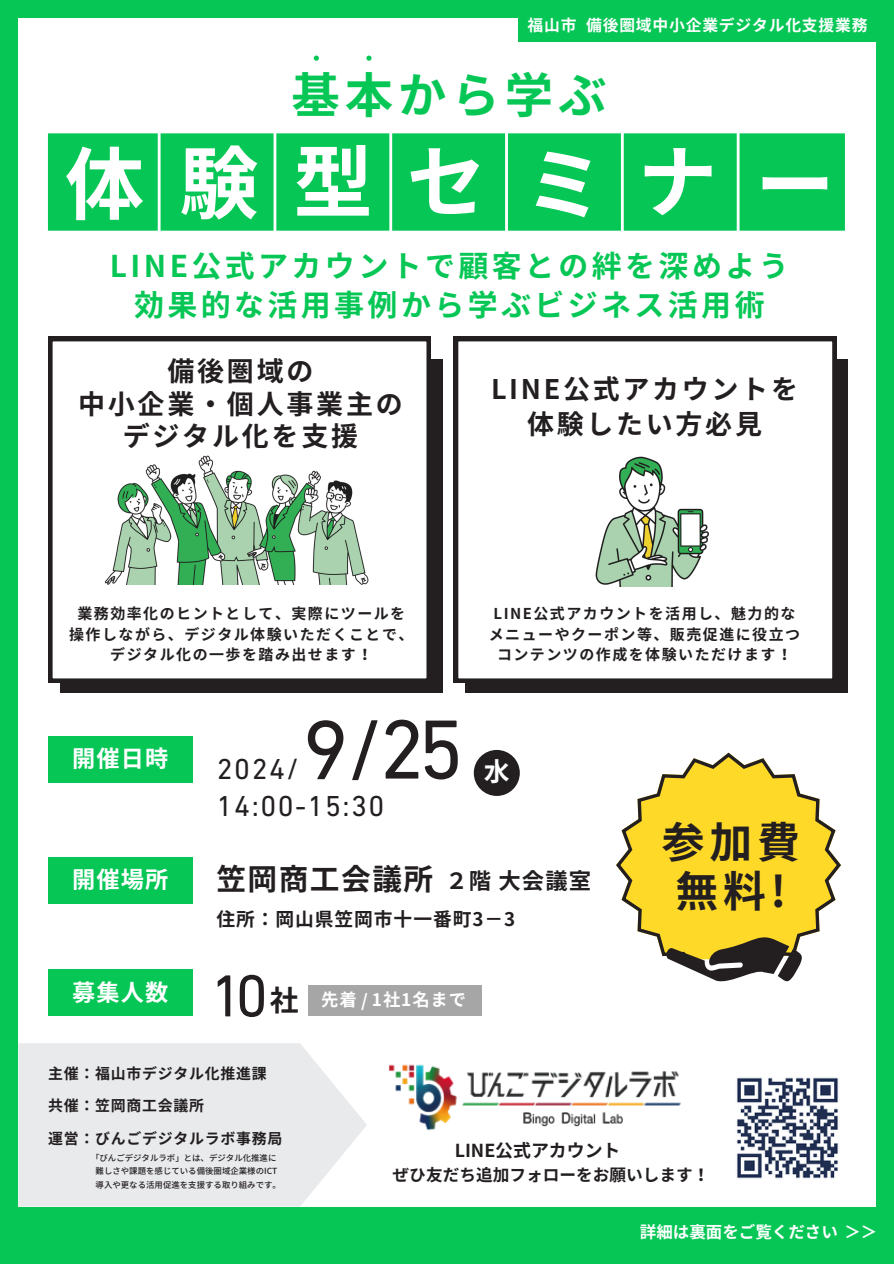
<style>
.page{position:relative;width:894px;height:1264px;background:#fff}
.page>*{position:absolute;margin:0;border:0;box-sizing:border-box;transform-origin:0 0}
.t1{font:85.2px "DIN Next LT Pro";color:#231f20}
.t2{font:700 79.2px "Gen Shin Gothic";color:#fff}
.t3{font:60.15px "DIN Next LT Pro";color:#231f20}
.t4{font:700 48.45px "Gen Shin Gothic";letter-spacing:.1em;color:#06c755}
.t5{font:700 42.75px/49.5px "Gen Shin Gothic";color:#231f20;text-align:center}
.t6{font:700 30px/38.2px "Gen Shin Gothic";letter-spacing:.115em;color:#06c755;text-align:center}
.t7{font:700 29.7px "Gen Shin Gothic";letter-spacing:.05em;color:#231f20}
.t8{font:29.4px "DIN Next LT Pro";letter-spacing:.05em;color:#231f20}
.t9{font:700 28.8px "Gen Shin Gothic";color:#231f20}
.t10{font:700 27px/32.7px "Gen Shin Gothic";letter-spacing:.105em;color:#231f20;text-align:center}
.t11{font:700 25.8px "Gen Shin Gothic";color:#fff}
.t12{font:700 23.25px "Gen Shin Gothic";letter-spacing:.05em;color:#fff}
.t13{font:700 22.35px "Gen Shin Gothic";letter-spacing:.05em;color:#231f20}
.t14{font:700 18.75px "Gen Shin Gothic";letter-spacing:.05em;color:#231f20}
.t15{font:700 17.85px "Gen Shin Gothic";color:#231f20}
.t16{font:700 17.4px "Gen Shin Gothic";letter-spacing:.05em;color:#fff}
.t17{font:700 16.65px "Gen Shin Gothic";color:#231f20}
.t18{font:700 16.5px "Gen Shin Gothic";color:#fff}
.t19{font:700 15.75px "Gen Shin Gothic";letter-spacing:.05em;color:#fff}
.t20{font:700 15px "Gen Shin Gothic";letter-spacing:.1em;color:#231f20}
.t21{font:700 14.85px "Gen Shin Gothic";letter-spacing:.05em;color:#231f20}
.t22{font:500 8.4px "Gen Shin Gothic";color:#231f20}
</style>
<div class="page">
<div style="left:0;top:0;width:893px;height:1263px;background:#06c755"></div>
<div style="left:18px;top:18px;width:857px;height:1188px;background:#fff"></div>
<svg style="left:18px;top:1043px;width:349px;height:163px;background:#ebeced"></svg>
<img style="left:388px;top:1064px;width:293px;height:67px">
<img style="left:736px;top:1077px;width:103px;height:102px">
<div style="left:518px;top:9px;width:375px;height:32px;background:#06c755"></div>
<div style="left:48px;top:857px;width:145px;height:46px;background:#06c755"></div>
<div style="left:48px;top:969px;width:145px;height:46px;background:#06c755"></div>
<div style="left:308px;top:985px;width:173px;height:30px;background:#a6a6a6"></div>
<div style="left:60px;top:359px;width:382px;height:333px;background:#231f20"></div>
<div style="left:464px;top:359px;width:383px;height:333px;background:#231f20"></div>
<svg style="left:48px;top:337px;width:383px;height:345px;background:#f0f0f0"></svg>
<div style="left:453px;top:337px;width:383px;height:345px;background:#fff"></div>
<svg style="left:616px;top:752px;width:224px;height:205px"></svg>
<svg style="left:666px;top:935px;width:137px;height:47px"></svg>
<img style="left:96px;top:453px;width:279px;height:131px">
<img style="left:582px;top:453px;width:129px;height:133px">
<svg style="left:313px;top:56px;width:6px;height:5px"></svg>
<svg style="left:366px;top:56px;width:5px;height:5px"></svg>
<div style="left:48px;top:133px;width:796px;height:98px;background:#06c755"></div>
<hr style="left:158px;top:133px;width:2px;height:98px;background:#fff">
<hr style="left:273px;top:133px;width:3px;height:98px;background:#fff">
<hr style="left:389px;top:133px;width:3px;height:98px;background:#fff">
<hr style="left:505px;top:133px;width:3px;height:98px;background:#fff">
<hr style="left:620px;top:133px;width:3px;height:98px;background:#fff">
<hr style="left:736px;top:133px;width:3px;height:98px;background:#fff">
<div style="left:48px;top:736px;width:145px;height:46px;background:#06c755"></div>
<div style="left:473px;top:750px;width:46px;height:46px;background:#231f20;border-radius:50%"></div>
<h6 class="t19" style="left:527px;top:14px;width:341px">福山市 備後圏域中小企業デジタル化支援業務</h6>
<p class="t4" style="left:291px;top:61px;width:316px">基本から学ぶ</p>
<h6 class="t2" style="left:65px;top:127px;width:309px">体験型</h6>
<p class="t2" style="left:406px;top:126px;width:81px">セ</p>
<h5 class="t2" style="left:524px;top:128px;width:81px">ミ</h5>
<h5 class="t2" style="left:637px;top:126px;width:81px">ナ</h5>
<h6 class="t2" style="left:755px;top:128px;width:81px">ー</h6>
<p class="t6" style="left:110px;top:247px;width:680px">LINE公式アカウントで顧客との絆を深めよう効果的な活用事例から学ぶビジネス活用術</p>
<p class="t10" style="left:78px;top:354px;width:326px">備後圏域の<br>中小企業・個人事業主のデジタル化を支援</p>
<p class="t20" style="left:77px;top:603px;width:329px">業務効率化のヒントとして、実際にツールを</p>
<p class="t20" style="left:69px;top:623px;width:346px">操作しながら、デジタル体験いただくことで、</p>
<h3 class="t20" style="left:110px;top:643px;width:263px">デジタル化の一歩を踏み出せます！</h3>
<p class="t10" style="left:491px;top:371px;width:308px;line-height:34.8px">LINE公式アカウントを体験したい方必見</p>
<p class="t20" style="left:493px;top:603px;width:303px">LINE公式アカウントを活用し、魅力的な</p>
<p class="t20" style="left:488px;top:623px;width:313px">メニューやクーポン等、販売促進に役立つ</p>
<p class="t20" style="left:497px;top:643px;width:296px">コンテンツの作成を体験いただけます！</p>
<p class="t12" style="left:72px;top:742px;width:98px">開催日時</p>
<h4 class="t12" style="left:72px;top:863px;width:98px">開催場所</h4>
<p class="t1" style="left:302px;top:715px;width:163px">9/25</p>
<p class="t8" style="left:217px;top:757px;width:83px">2024/</p>
<p class="t11" style="left:483px;top:753px;width:27px">水</p>
<p class="t8" style="left:217px;top:793px;width:169px">14:00-15:30</p>
<p class="t11" style="left:475px;top:753px;width:27px">水</p>
<h4 class="t7" style="left:216px;top:858px;width:218px">笠岡商工会議所</h4>
<h6 class="t13" style="left:445px;top:864px;width:147px">２階大会議室</h6>
<p class="t14" style="left:216px;top:906px;width:300px">住所：岡山県笠岡市十一番町3−3</p>
<p class="t3" style="left:210px;top:971px;width:59px">10</p>
<p class="t12" style="left:72px;top:976px;width:98px">募集人数</p>
<p class="t16" style="left:321px;top:987px;width:146px">先着 / 1社1名まで</p>
<p class="t9" style="left:269px;top:980px;width:30px">社</p>
<h2 class="t21" style="left:48px;top:1062px;width:220px">主催：福山市デジタル化推進課</h2>
<p class="t21" style="left:48px;top:1095px;width:157px">共催：笠岡商工会議所</p>
<p class="t5" style="left:661px;top:816px;width:139px">参加費無料!</p>
<p class="t21" style="left:48px;top:1128px;width:236px">運営：びんごデジタルラボ事務局</p>
<p class="t22" style="left:91px;top:1152px;width:187px">「びんごデジタルラボ」とは、デジタル化推進に</p>
<p class="t22" style="left:96px;top:1165px;width:183px">難しさや課題を感じている備後圏域企業様のICT</p>
<p class="t22" style="left:96px;top:1178px;width:187px">導入や更なる活用促進を支援する取り組みです。</p>
<p class="t15" style="left:454px;top:1137px;width:167px">LINE公式アカウント</p>
<p class="t17" style="left:392px;top:1162px;width:318px">ぜひ友だち追加フォローをお願いします！</p>
<p class="t18" style="left:639px;top:1219px;width:239px">詳細は裏面をご覧ください＞＞</p>
</div>
